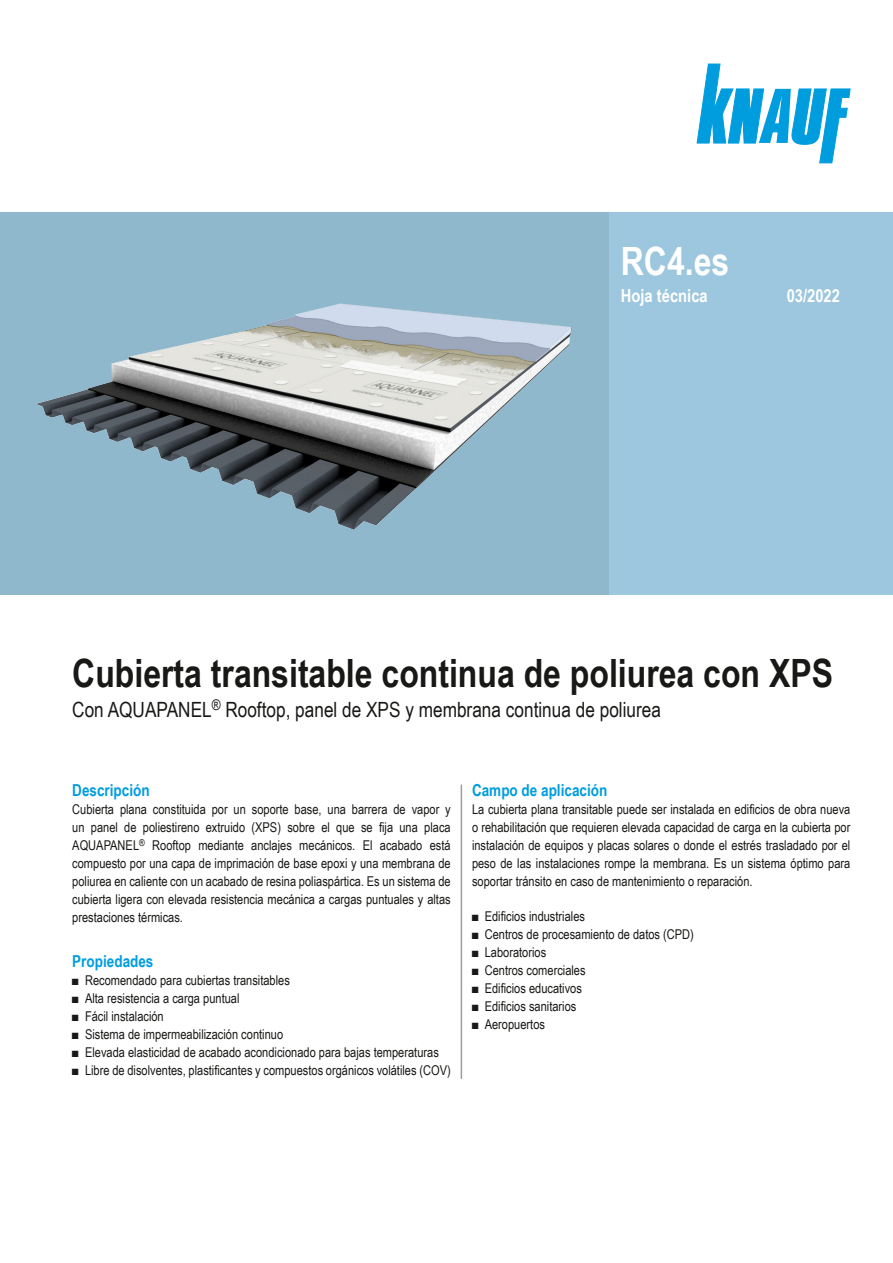
<style>
.page{position:relative;width:893px;height:1263px;background:#fff}
.page>*{position:absolute;margin:0;border:0;box-sizing:border-box;transform-origin:0 0}
.Línea_de_título_1{font:700 39px "Arial Narrow";color:#181816}
.Portada_Título{font:700 39px "Arial Narrow";color:#fff}
.Línea_de_título_3{font:21px "Arial Narrow";color:#181816}
.Portada_Descripción{font:700 18px "Arial Narrow";color:#fff}
.Redacción_Título_1{font:700 16.5px "Arial Narrow";color:#009dde}
.t1{font:13.5px/18px "Arial Narrow";color:#181816;text-align:justify}
</style>
<div class="page">
<svg style="left:697px;top:64px;width:153px;height:99px"></svg>
<hr style="left:461px;top:784px;width:1px;height:295px;background:#9d9d9d">
<div style="left:608px;top:213px;width:285px;height:382px;background:#9cc7de"></div>
<div style="left:0;top:213px;width:608px;height:382px;background:#90b8cc"></div>
<img style="left:36px;top:303px;width:536px;height:227px">
<p class="Portada_Título" style="left:621px;top:232px;width:110px">RC4.es</p>
<p class="Portada_Descripción" style="left:621px;top:282px;width:88px">Hoja técnica</p>
<p class="Portada_Descripción" style="left:787px;top:282px;width:55px">03/2022</p>
<p class="Línea_de_título_1" style="left:72px;top:644px;width:762px">Cubierta transitable continua de poliurea con XPS</p>
<p class="Línea_de_título_3" style="left:72px;top:694px;width:590px">Con AQUAPANEL<sup>®</sup> Rooftop, panel de XPS y membrana continua de poliurea</p>
<p class="Redacción_Título_1" style="left:72px;top:778px;width:79px">Descripción</p>
<p class="t1" style="left:72px;top:800px;width:380px">Cubierta plana constituida por un soporte base, una barrera de vapor y un panel de poliestireno extruido (XPS) sobre el que se fija una placa AQUAPANEL<sup>®</sup> Rooftop mediante anclajes mecánicos. El acabado está compuesto por una capa de imprimación de base epoxi y una membrana de poliurea en caliente con un acabado de resina poliaspártica. Es un sistema de cubierta ligera con elevada resistencia mecánica a cargas puntuales y altas prestaciones térmicas.</p>
<p class="Redacción_Título_1" style="left:72px;top:949px;width:83px">Propiedades</p>
<p class="t1" style="left:72px;top:971px;width:219px">■ Recomendado para cubiertas transitables</p>
<p class="t1" style="left:72px;top:989px;width:169px">■ Alta resistencia a carga puntual</p>
<p class="t1" style="left:72px;top:1007px;width:93px">■ Fácil instalación</p>
<p class="t1" style="left:72px;top:1025px;width:212px">■ Sistema de impermeabilización continuo</p>
<p class="t1" style="left:72px;top:1043px;width:368px">■ Elevada elasticidad de acabado acondicionado para bajas temperaturas</p>
<p class="t1" style="left:72px;top:1061px;width:380px">■ Libre de disolventes, plastificantes y compuestos orgánicos volátiles (COV)</p>
<p class="Redacción_Título_1" style="left:472px;top:778px;width:137px">Campo de aplicación</p>
<p class="t1" style="left:472px;top:800px;width:380px">La cubierta plana transitable puede ser instalada en edificios de obra nueva o rehabilitación que requieren elevada capacidad de carga en la cubierta por instalación de equipos y placas solares o donde el estrés trasladado por el peso de las instalaciones rompe la membrana. Es un sistema óptimo para soportar tránsito en caso de mantenimiento o reparación.</p>
<p class="t1" style="left:472px;top:907px;width:115px">■ Edificios industriales</p>
<p class="t1" style="left:472px;top:925px;width:223px">■ Centros de procesamiento de datos (CPD)</p>
<p class="t1" style="left:472px;top:943px;width:76px">■ Laboratorios</p>
<p class="t1" style="left:472px;top:961px;width:115px">■ Centros comerciales</p>
<p class="t1" style="left:472px;top:979px;width:111px">■ Edificios educativos</p>
<p class="t1" style="left:472px;top:997px;width:106px">■ Edificios sanitarios</p>
<p class="t1" style="left:472px;top:1015px;width:75px">■ Aeropuertos</p>
</div>
